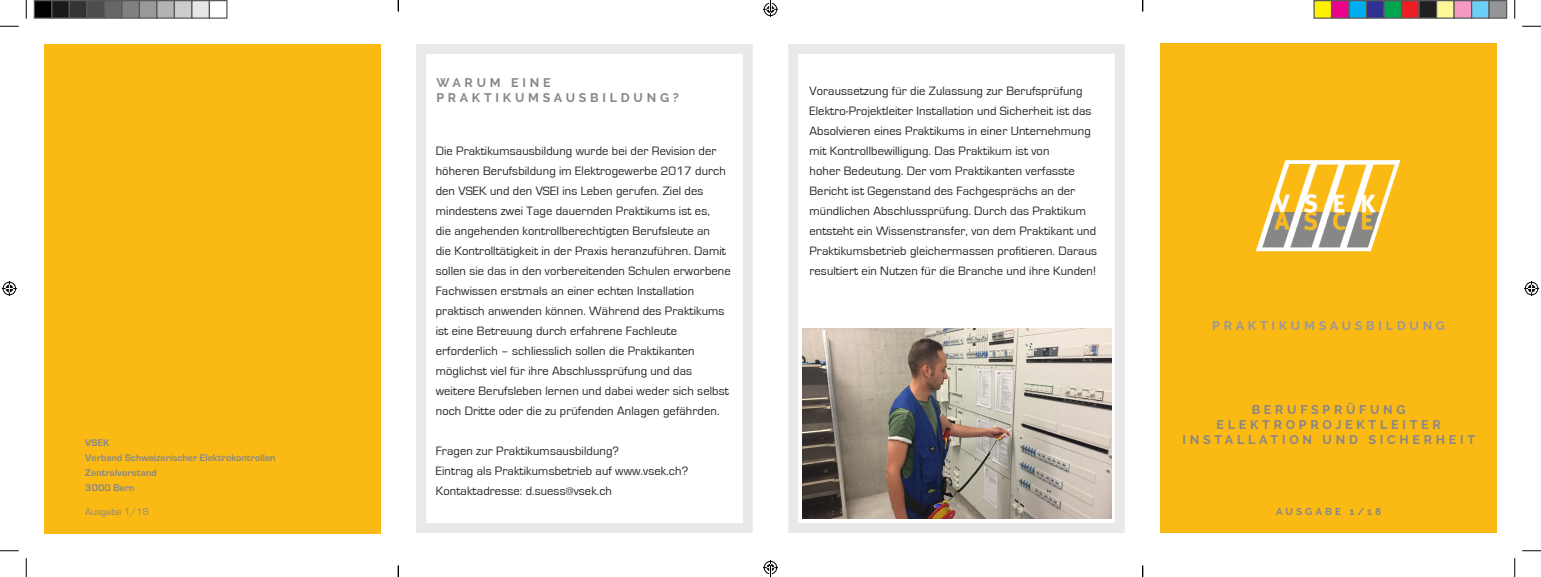
<style>
.page{position:relative;width:1541px;height:577px;background:#fff}
.page>*{position:absolute;margin:0;border:0;box-sizing:border-box;transform-origin:0 0}
.Standard_text_center{font:12.5px/20px "Eurostile";letter-spacing:.01em;color:#231f20}
.Titel{font:700 12.5px "Raleway";letter-spacing:.3em;color:#878787}
.Titel-2{font:700 12.5px "Raleway";letter-spacing:.3em;color:#878786}
.Titel-3{font:700 12.5px "Raleway";letter-spacing:.3em;color:#9a9898}
.text{font:700 10px "Eurostile";letter-spacing:.01em;color:#878787}
.Titel-4{font:700 10px "Raleway";letter-spacing:.3em;color:#878786}
.t1{font:10px "Eurostile";color:#878786}
</style>
<div class="page">
<div style="left:1160px;top:43px;width:337px;height:490px;background:#fbb914"></div>
<svg style="left:1256px;top:160px;width:145px;height:92px"></svg>
<img style="left:1262px;top:164px;width:132px;height:83px">
<div style="left:44px;top:44px;width:337px;height:489px;background:#fbb914"></div>
<img style="left:802px;top:328px;width:309px;height:191px">
<svg style="left:0;top:25px;width:19px;height:2px"></svg>
<svg style="left:1522px;top:25px;width:19px;height:2px"></svg>
<svg style="left:0;top:550px;width:19px;height:1px"></svg>
<svg style="left:1522px;top:550px;width:19px;height:1px"></svg>
<svg style="left:25px;top:0;width:2px;height:19px"></svg>
<svg style="left:25px;top:558px;width:2px;height:19px"></svg>
<svg style="left:1514px;top:0;width:1px;height:19px"></svg>
<svg style="left:1514px;top:558px;width:1px;height:19px"></svg>
<svg style="left:2px;top:281px;width:15px;height:15px"></svg>
<svg style="left:1524px;top:281px;width:15px;height:15px"></svg>
<div style="left:34px;top:1px;width:18px;height:17px;background:#000"></div>
<div style="left:34px;top:0;width:18px;height:19px;border:1px solid #595959"></div>
<div style="left:52px;top:1px;width:17px;height:17px;background:#1a1a1a"></div>
<div style="left:51px;top:0;width:19px;height:19px;border:1px solid #595959"></div>
<div style="left:69px;top:1px;width:18px;height:17px;background:#333"></div>
<div style="left:69px;top:0;width:19px;height:19px;border:1px solid #595959"></div>
<div style="left:87px;top:1px;width:17px;height:17px;background:#4d4d4d"></div>
<div style="left:86px;top:0;width:19px;height:19px;border:1px solid #595959"></div>
<div style="left:104px;top:1px;width:18px;height:17px;background:#666"></div>
<div style="left:104px;top:0;width:18px;height:19px;border:1px solid #595959"></div>
<div style="left:122px;top:1px;width:17px;height:17px;background:#808080"></div>
<div style="left:121px;top:0;width:19px;height:19px;border:1px solid #595959"></div>
<div style="left:139px;top:1px;width:18px;height:17px;background:#999"></div>
<div style="left:139px;top:0;width:19px;height:19px;border:1px solid #595959"></div>
<div style="left:157px;top:1px;width:17px;height:17px;background:#b3b3b3"></div>
<div style="left:156px;top:0;width:19px;height:19px;border:1px solid #595959"></div>
<div style="left:174px;top:1px;width:18px;height:17px;background:#ccc"></div>
<div style="left:174px;top:0;width:18px;height:19px;border:1px solid #595959"></div>
<div style="left:192px;top:1px;width:17px;height:17px;background:#e6e6e6"></div>
<div style="left:191px;top:0;width:19px;height:19px;border:1px solid #595959"></div>
<div style="left:209px;top:0;width:19px;height:19px;border:1px solid #595959"></div>
<div style="left:1314px;top:1px;width:17px;height:17px;background:#fff101"></div>
<div style="left:1313px;top:0;width:19px;height:19px;border:1px solid #595959"></div>
<div style="left:1331px;top:1px;width:18px;height:17px;background:#ed028c"></div>
<div style="left:1331px;top:0;width:18px;height:19px;border:1px solid #595959"></div>
<div style="left:1349px;top:1px;width:17px;height:17px;background:#00aeef"></div>
<div style="left:1348px;top:0;width:19px;height:19px;border:1px solid #595959"></div>
<div style="left:1366px;top:1px;width:18px;height:17px;background:#2e3092"></div>
<div style="left:1366px;top:0;width:18px;height:19px;border:1px solid #595959"></div>
<div style="left:1384px;top:1px;width:17px;height:17px;background:#00a54f"></div>
<div style="left:1383px;top:0;width:19px;height:19px;border:1px solid #595959"></div>
<div style="left:1401px;top:1px;width:18px;height:17px;background:#ee1d23"></div>
<div style="left:1401px;top:0;width:18px;height:19px;border:1px solid #595959"></div>
<div style="left:1419px;top:1px;width:17px;height:17px;background:#231f20"></div>
<div style="left:1418px;top:0;width:19px;height:19px;border:1px solid #595959"></div>
<div style="left:1436px;top:1px;width:18px;height:17px;background:#fff79a"></div>
<div style="left:1436px;top:0;width:18px;height:19px;border:1px solid #595959"></div>
<div style="left:1454px;top:1px;width:17px;height:17px;background:#f499c2"></div>
<div style="left:1453px;top:0;width:19px;height:19px;border:1px solid #595959"></div>
<div style="left:1471px;top:1px;width:18px;height:17px;background:#6bcff6"></div>
<div style="left:1471px;top:0;width:18px;height:19px;border:1px solid #595959"></div>
<div style="left:1489px;top:1px;width:17px;height:17px;background:#939598"></div>
<div style="left:1488px;top:0;width:19px;height:19px;border:1px solid #595959"></div>
<svg style="left:763px;top:0;width:15px;height:17px"></svg>
<svg style="left:763px;top:560px;width:15px;height:17px"></svg>
<p class="Titel-2" style="left:436px;top:76px;width:116px">WARUM EINE</p>
<p class="Titel-2" style="left:436px;top:91px;width:244px">PRAKTIKUMSAUSBILDUNG?</p>
<p class="Standard_text_center" style="left:809px;top:81px;width:289px">Voraussetzung für die Zulassung zur Berufsprüfung Elektro-Projektleiter Installation und Sicherheit ist das Absolvieren eines Praktikums in einer Unternehmung mit Kontrollbewilligung. Das Praktikum ist von<br>hoher Bedeutung. Der vom Praktikanten verfasste Bericht ist Gegenstand des Fachgesprächs an der mündlichen Abschlussprüfung. Durch das Praktikum entsteht ein Wissenstransfer, von dem Praktikant und Praktikumsbetrieb gleichermassen profitieren. Daraus resultiert ein Nutzen für die Branche und ihre Kunden!</p>
<p class="Standard_text_center" style="left:436px;top:141px;width:297px">Die Praktikumsausbildung wurde bei der Revision der höheren Berufsbildung im Elektrogewerbe 2017 durch den VSEK und den VSEI ins Leben gerufen. Ziel des mindestens zwei Tage dauernden Praktikums ist es,<br>die angehenden kontrollberechtigten Berufsleute an<br>die Kontrolltätigkeit in der Praxis heranzuführen. Damit sollen sie das in den vorbereitenden Schulen erworbene Fachwissen erstmals an einer echten Installation praktisch anwenden können. Während des Praktikums ist eine Betreuung durch erfahrene Fachleute erforderlich – schliesslich sollen die Praktikanten möglichst viel für ihre Abschlussprüfung und das weitere Berufsleben lernen und dabei weder sich selbst noch Dritte oder die zu prüfenden Anlagen gefährden.</p>
<p class="Standard_text_center" style="left:436px;top:441px;width:185px">Fragen zur Praktikumsausbildung?</p>
<p class="Standard_text_center" style="left:436px;top:461px;width:254px">Eintrag als Praktikumsbetrieb auf www.vsek.ch?</p>
<p class="Standard_text_center" style="left:436px;top:481px;width:178px">Kontaktadresse: d.suess@vsek.ch</p>
<p class="Titel-3" style="left:1212px;top:319px;width:234px">PRAKTIKUMSAUSBILDUNG</p>
<p class="Titel" style="left:1251px;top:402px;width:155px">BERUFSPRÜFUNG</p>
<p class="Titel" style="left:1216px;top:417px;width:226px">ELEKTROPROJEKTLEITER</p>
<p class="text" style="left:85px;top:438px;width:26px">VSEK</p>
<p class="Titel" style="left:1182px;top:432px;width:294px">INSTALLATION UND SICHERHEIT</p>
<p class="text" style="left:85px;top:453px;width:192px">Verband Schweizerischer Elektrokontrollen</p>
<p class="text" style="left:85px;top:468px;width:73px">Zentralvorstand</p>
<p class="text" style="left:85px;top:483px;width:51px">3000 Bern</p>
<p class="t1" style="left:85px;top:506px;width:65px">Ausgabe 1/18</p>
<p class="Titel-4" style="left:1276px;top:506px;width:106px">AUSGABE 1/18</p>
</div>
